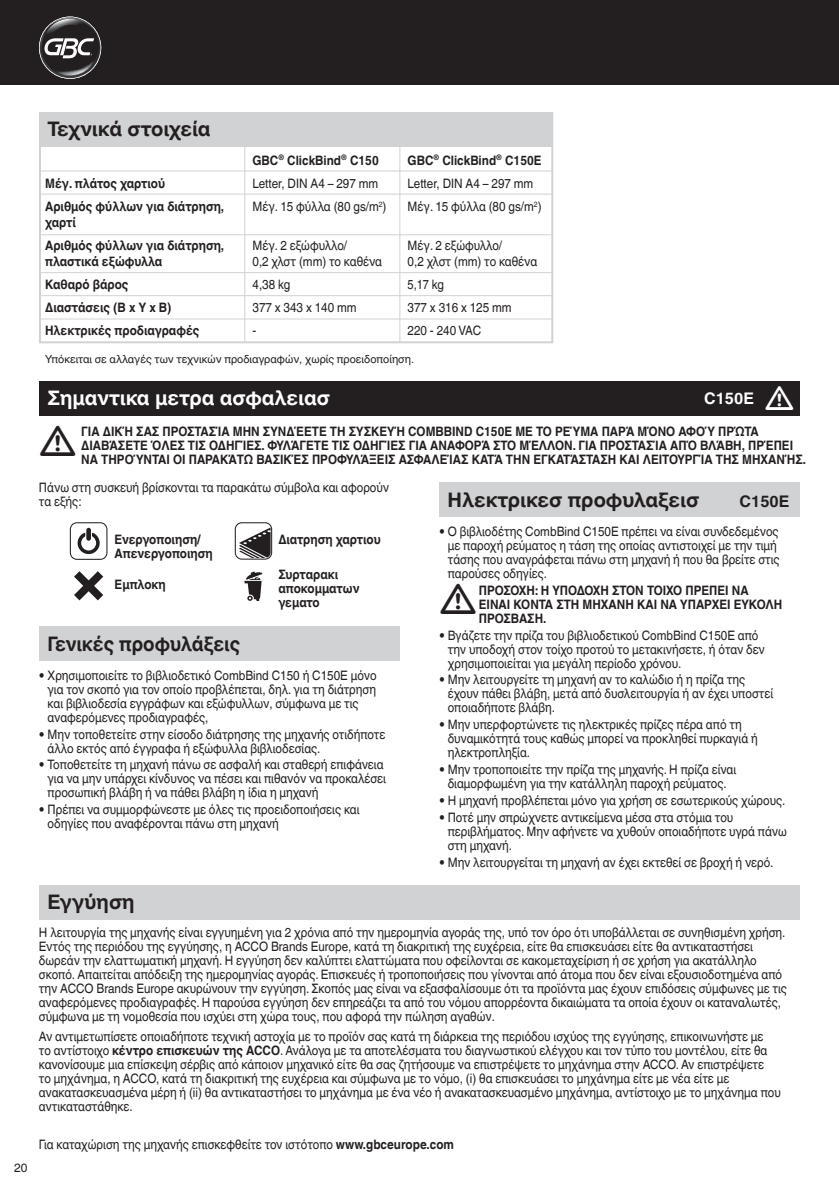
<style>
.page{position:relative;width:839px;height:1191px;background:#fff}
.page>*{position:absolute;margin:0;border:0;box-sizing:border-box;transform-origin:0 0}
.t1{font:700 20px "Helvetica Linotype";color:#231f20}
.t2{font:700 20px "Helvetica Linotype";color:#fff}
.t3{font:700 20px "Helvetica Linotype";color:#231f20;scale:.93 1}
.t4{font:700 16px "Helvetica Linotype";color:#fff}
.t5{font:700 16px "Helvetica Linotype";color:#231f20}
.t6{font:13px/14px "Helvetica Linotype";color:#231f20;scale:.9 1}
.t7{font:700 13px/14px "Helvetica Linotype";color:#231f20;scale:.9 1}
.t8{font:13px "Helvetica Linotype";color:#231f20;scale:.85 1}
.t9{font:12px "Helvetica Linotype";color:#231f20}
.t10{font:11px "Helvetica Linotype";color:#231f20}
.s1{font-family:"Helvetica Neue";font-weight:300;font-stretch:condensed}
.s2{font-weight:700}
</style>
<div class="page">
<svg style="left:74px;top:571px;width:29px;height:29px"></svg>
<svg style="left:244px;top:571px;width:18px;height:30px"></svg>
<svg style="left:235px;top:522px;width:37px;height:37px"></svg>
<svg style="left:70px;top:522px;width:37px;height:37px"></svg>
<div style="left:39px;top:626px;width:360px;height:34px;background:#d1d2d4"></div>
<div style="left:39px;top:381px;width:760px;height:34px;background:#231f20"></div>
<div style="left:39px;top:885px;width:760px;height:34px;background:#d1d2d4"></div>
<div style="left:439px;top:483px;width:360px;height:34px;background:#d1d2d4"></div>
<div style="left:0;top:0;width:838px;height:84px;background:#231f20"></div>
<svg style="left:39px;top:16px;width:62px;height:63px"></svg>
<img style="left:54px;top:58px;width:41px;height:18px">
<img style="left:66px;top:68px;width:23px;height:8px">
<div style="left:39px;top:113px;width:514px;height:230px;border:2px solid #d1d2d4"></div>
<div style="left:39px;top:113px;width:513px;height:34px;background:#d1d2d4"></div>
<hr style="left:244px;top:141px;width:1px;height:201px;background:#d1d2d4">
<hr style="left:399px;top:141px;width:1px;height:201px;background:#d1d2d4">
<hr style="left:40px;top:193px;width:512px;height:1px;background:#d1d2d4">
<hr style="left:40px;top:170px;width:512px;height:1px;background:#d1d2d4">
<hr style="left:40px;top:272px;width:512px;height:1px;background:#d1d2d4">
<hr style="left:40px;top:234px;width:512px;height:1px;background:#d1d2d4">
<hr style="left:40px;top:295px;width:512px;height:1px;background:#d1d2d4">
<hr style="left:40px;top:318px;width:512px;height:1px;background:#d1d2d4">
<p class="t9" style="left:14px;top:1160px;width:15px">20</p>
<p class="t1" style="left:47px;top:118px;width:165px">Τεχνικά στοιχεία</p>
<p class="t7" style="left:252px;top:153px;width:142px">GBC<sup>®</sup> ClickBind<sup>®</sup> C150</p>
<p class="t6" style="left:252px;top:176px;width:141px">Letter, DIN A4 – 297 mm</p>
<p class="t6" style="left:252px;top:199px;width:150px">Μέγ. 15 φύλλα (80 gs/m<sup>2</sup>)</p>
<p class="t6" style="left:252px;top:237px;width:145px;line-height:16px">Μέγ. 2 εξώφυλλο/<br>0,2 χλστ (mm) το καθένα</p>
<p class="t6" style="left:252px;top:277px;width:43px">4,38 kg</p>
<p class="t6" style="left:252px;top:301px;width:117px">377 x 343 x 140 mm</p>
<p class="t6" style="left:252px;top:324px;width:6px">-</p>
<p class="t7" style="left:407px;top:153px;width:150px">GBC<sup>®</sup> ClickBind<sup>®</sup> C150E</p>
<p class="t6" style="left:407px;top:176px;width:141px">Letter, DIN A4 – 297 mm</p>
<p class="t6" style="left:407px;top:199px;width:150px">Μέγ. 15 φύλλα (80 gs/m<sup>2</sup>)</p>
<p class="t6" style="left:407px;top:237px;width:145px;line-height:16px">Μέγ. 2 εξώφυλλο/<br>0,2 χλστ (mm) το καθένα</p>
<p class="t8" style="left:407px;top:277px;width:44px">5,17 kg</p>
<p class="t6" style="left:407px;top:301px;width:117px">377 x 316 x 125 mm</p>
<p class="t6" style="left:407px;top:324px;width:83px">220 - 240 VAC</p>
<p class="t7" style="left:45px;top:176px;width:135px">Μέγ. πλάτος χαρτιού</p>
<p class="t7" style="left:45px;top:198px;width:200px;line-height:16px">Αριθμός φύλλων για διάτρηση, χαρτί</p>
<p class="t7" style="left:45px;top:237px;width:200px;line-height:16px">Αριθμός φύλλων για διάτρηση, πλαστικά εξώφυλλα</p>
<p class="t7" style="left:45px;top:277px;width:94px">Καθαρό βάρος</p>
<p class="t7" style="left:45px;top:301px;width:142px">Διαστάσεις (Β x Υ x Β)</p>
<p class="t7" style="left:45px;top:324px;width:173px">Ηλεκτρικές προδιαγραφές</p>
<p class="t10" style="left:45px;top:353px;width:370px">Υπόκειται σε αλλαγές των τεχνικών προδιαγραφών, χωρίς προειδοποίηση.</p>
<p class="t2" style="left:47px;top:386px;width:284px">Σημαντικα μετρα ασφαλειασ</p>
<p class="t4" style="left:703px;top:389px;width:51px">C150E</p>
<p class="t7" style="left:81px;top:425px;width:806px">ΓΙΑ ΔΙΚΉ ΣΑΣ ΠΡΟΣΤΑΣΊΑ ΜΗΝ ΣΥΝΔΈΕΤΕ ΤΗ ΣΥΣΚΕΥΉ COMBBIND C150E ΜΕ ΤΟ ΡΕΎΜΑ ΠΑΡΆ ΜΌΝΟ ΑΦΟΎ ΠΡΏΤΑ<br>ΔΙΑΒΆΣΕΤΕ ΌΛΕΣ ΤΙΣ ΟΔΗΓΊΕΣ. ΦΥΛΆΓΕΤΕ ΤΙΣ ΟΔΗΓΊΕΣ ΓΙΑ ΑΝΑΦΟΡΆ ΣΤΟ ΜΈΛΛΟΝ. ΓΙΑ ΠΡΟΣΤΑΣΊΑ ΑΠΌ ΒΛΆΒΗ, ΠΡΈΠΕΙ<br>ΝΑ ΤΗΡΟΎΝΤΑΙ ΟΙ ΠΑΡΑΚΆΤΩ ΒΑΣΙΚΈΣ ΠΡΟΦΥΛΆΞΕΙΣ ΑΣΦΑΛΕΊΑΣ ΚΑΤΆ ΤΗΝ ΕΓΚΑΤΆΣΤΑΣΗ ΚΑΙ ΛΕΙΤΟΥΡΓΊΑ ΤΗΣ ΜΗΧΑΝΉΣ.</p>
<p class="t6" style="left:39px;top:480px;width:390px">Πάνω στη συσκευή βρίσκονται τα παρακάτω σύμβολα και αφορούν τα εξής:</p>
<p class="t7" style="left:278px;top:532px;width:115px">Διατρηση χαρτιου</p>
<p class="t7" style="left:278px;top:567px;width:92px">Συρταρακι αποκομματων γεματο</p>
<p class="t7" style="left:115px;top:532px;width:110px">Ενεργοποιηση/<br>Απενεργοποιηση</p>
<p class="t7" style="left:115px;top:577px;width:58px">Εμπλοκη</p>
<p class="t3" style="left:47px;top:631px;width:209px">Γενικές προφυλάξεις</p>
<p class="t6" style="left:48px;top:668px;width:367px;text-indent:-9px"><span class="s1">•</span> Χρησιμοποιείτε το βιβλιοδετικό CombBind C150 ή C150E μόνο για τον σκοπό για τον οποίο προβλέπεται, δηλ. για τη διάτρηση και βιβλιοδεσία εγγράφων και εξώφυλλων, σύμφωνα με τις αναφερόμενες προδιαγραφές,</p>
<p class="t6" style="left:48px;top:727px;width:376px;text-indent:-9px"><span class="s1">•</span> Μην τοποθετείτε στην είσοδο διάτρησης της μηχανής οτιδήποτε άλλο εκτός από έγγραφα ή εξώφυλλα βιβλιοδεσίας.</p>
<p class="t6" style="left:48px;top:757px;width:377px;text-indent:-9px"><span class="s1">•</span> Τοποθετείτε τη μηχανή πάνω σε ασφαλή και σταθερή επιφάνεια για να μην υπάρχει κίνδυνος να πέσει και πιθανόν να προκαλέσει προσωπική βλάβη ή να πάθει βλάβη η ίδια η μηχανή</p>
<p class="t6" style="left:48px;top:802px;width:348px;text-indent:-9px"><span class="s1">•</span> Πρέπει να συμμορφώνεστε με όλες τις προειδοποιήσεις και οδηγίες που αναφέρονται πάνω στη μηχανή</p>
<p class="t1" style="left:447px;top:488px;width:253px">Ηλεκτρικεσ προφυλαξεισ</p>
<p class="t6" style="left:447px;top:524px;width:370px;text-indent:-9px"><span class="s1">•</span> Ο βιβλιοδέτης CombBind C150E πρέπει να είναι συνδεδεμένος με παροχή ρεύματος η τάση της οποίας αντιστοιχεί με την τιμή τάσης που αναγράφεται πάνω στη μηχανή ή που θα βρείτε στις παρούσες οδηγίες.</p>
<p class="t7" style="left:478px;top:583px;width:338px">ΠΡΟΣΟΧΗ: Η ΥΠΟΔΟΧΗ ΣΤΟΝ ΤΟΙΧΟ ΠΡΕΠΕΙ ΝΑ<br>ΕΙΝΑΙ ΚΟΝΤΑ ΣΤΗ ΜΗΧΑΝΗ ΚΑΙ ΝΑ ΥΠΑΡΧΕΙ ΕΥΚΟΛΗ<br>ΠΡΟΣΒΑΣΗ.</p>
<p class="t6" style="left:447px;top:628px;width:354px;text-indent:-9px"><span class="s1">•</span> Βγάζετε την πρίζα του βιβλιοδετικού CombBind C150E από την υποδοχή στον τοίχο προτού το μετακινήσετε, ή όταν δεν χρησιμοποιείται για μεγάλη περίοδο χρόνου.</p>
<p class="t6" style="left:447px;top:672px;width:363px;text-indent:-9px"><span class="s1">•</span> Μην λειτουργείτε τη μηχανή αν το καλώδιο ή η πρίζα της έχουν πάθει βλάβη, μετά από δυσλειτουργία ή αν έχει υποστεί οποιαδήποτε βλάβη.</p>
<p class="t6" style="left:447px;top:717px;width:346px;text-indent:-9px"><span class="s1">•</span> Μην υπερφορτώνετε τις ηλεκτρικές πρίζες πέρα από τη δυναμικότητά τους καθώς μπορεί να προκληθεί πυρκαγιά ή ηλεκτροπληξία.</p>
<p class="t6" style="left:439px;top:762px;width:331px;text-align:center"><span class="s1">•</span> Μην τροποποιείτε την πρίζα της μηχανής. Η πρίζα είναι διαμορφωμένη για την κατάλληλη παροχή ρεύματος.</p>
<p class="t6" style="left:439px;top:793px;width:386px"><span class="s1">•</span> Η μηχανή προβλέπεται μόνο για χρήση σε εσωτερικούς χώρους.</p>
<p class="t6" style="left:447px;top:810px;width:378px;text-indent:-9px"><span class="s1">•</span> Ποτέ μην σπρώχνετε αντικείμενα μέσα στα στόμια του περιβλήματος. Μην αφήνετε να χυθούν οποιαδήποτε υγρά πάνω στη μηχανή.</p>
<p class="t6" style="left:439px;top:855px;width:373px"><span class="s1">•</span> Μην λειτουργείται τη μηχανή αν έχει εκτεθεί σε βροχή ή νερό.</p>
<p class="t5" style="left:739px;top:492px;width:51px">C150E</p>
<p class="t1" style="left:47px;top:890px;width:89px">Εγγύηση</p>
<p class="t6" style="left:39px;top:925px;width:832px">Η λειτουργία της μηχανής είναι εγγυημένη για 2 χρόνια από την ημερομηνία αγοράς της, υπό τον όρο ότι υποβάλλεται σε συνηθισμένη χρήση.<br>Εντός της περιόδου της εγγύησης, η ACCO Brands Europe, κατά τη διακριτική της ευχέρεια, είτε θα επισκευάσει είτε θα αντικαταστήσει δωρεάν την ελαττωματική μηχανή. Η εγγύηση δεν καλύπτει ελαττώματα που οφείλονται σε κακομεταχείριση ή σε χρήση για ακατάλληλο σκοπό. Απαιτείται απόδειξη της ημερομηνίας αγοράς. Επισκευές ή τροποποιήσεις που γίνονται από άτομα που δεν είναι εξουσιοδοτημένα από την ACCO Brands Europe ακυρώνουν την εγγύηση. Σκοπός μας είναι να εξασφαλίσουμε ότι τα προϊόντα μας έχουν επιδόσεις σύμφωνες με τις αναφερόμενες προδιαγραφές. Η παρούσα εγγύηση δεν επηρεάζει τα από του νόμου απορρέοντα δικαιώματα τα οποία έχουν οι καταναλωτές, σύμφωνα με τη νομοθεσία που ισχύει στη χώρα τους, που αφορά την πώληση αγαθών.</p>
<p class="t6" style="left:39px;top:1029px;width:825px">Αν αντιμετωπίσετε οποιαδήποτε τεχνική αστοχία με το προϊόν σας κατά τη διάρκεια της περιόδου ισχύος της εγγύησης, επικοινωνήστε με<br>το αντίστοιχο <span class="s2">κέντρο επισκευών της ACCO</span>. Ανάλογα με τα αποτελέσματα του διαγνωστικού ελέγχου και τον τύπο του μοντέλου, είτε θα κανονίσουμε μια επίσκεψη σέρβις από κάποιον μηχανικό είτε θα σας ζητήσουμε να επιστρέψετε το μηχάνημα στην ACCO. Αν επιστρέψετε<br>το μηχάνημα, η ACCO, κατά τη διακριτική της ευχέρεια και σύμφωνα με το νόμο, (i) θα επισκευάσει το μηχάνημα είτε με νέα είτε με ανακατασκευασμένα μέρη ή (ii) θα αντικαταστήσει το μηχάνημα με ένα νέο ή ανακατασκευασμένο μηχάνημα, αντίστοιχο με το μηχάνημα που αντικαταστάθηκε.</p>
<p class="t6" style="left:39px;top:1137px;width:462px">Για καταχώριση της μηχανής επισκεφθείτε τον ιστότοπο <span class="s2">www.gbceurope.com</span></p>
</div>
